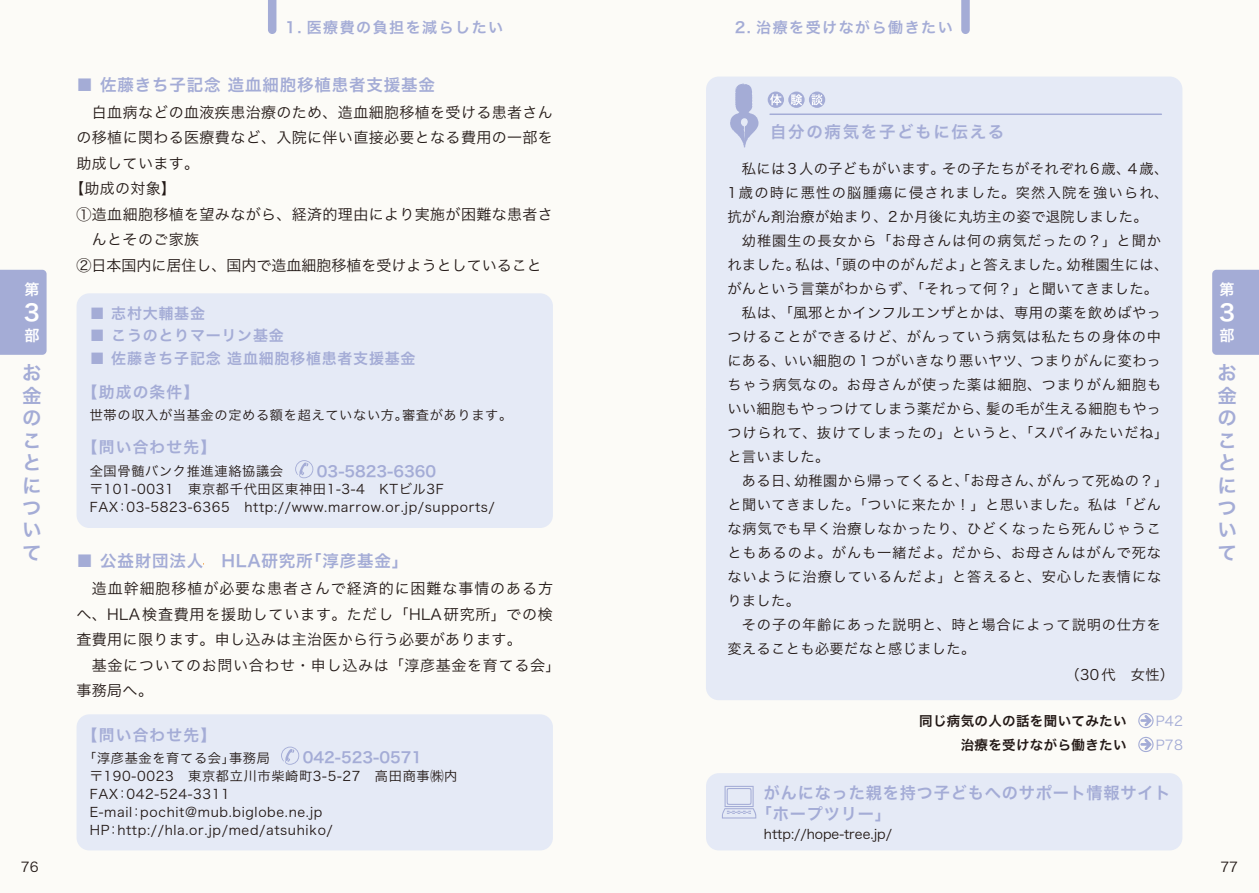
<style>
.page{position:relative;width:1259px;height:893px;background:#fff}
.page>*{position:absolute;margin:0;border:0;box-sizing:border-box;transform-origin:0 0}
.t1{font:22.5px "Hira Kaku Pro W6";color:#fff}
.t2{font:19.5px/22.4px "Hira Kaku Pro W6";color:#a4acd6}
.t3{font:16.5px/21px "Hira Kaku Pro W6";letter-spacing:.05em;color:#a4acd6}
.t4{font:16.5px "Hira Kaku Pro W6";letter-spacing:.1em;color:#a4acd6}
.t5{font:15.75px "Hira Kaku Pro W6";letter-spacing:.075em;color:#a4acd6}
.t6{font:15px/25.5px "Hira Kaku Pro W3";letter-spacing:.045em;color:#221815}
.t7{font:15px "Hira Kaku Pro W3";letter-spacing:.025em;color:#221815}
.t8{font:15px "Hira Kaku Pro W6";letter-spacing:.05em;color:#a4acd6}
.t9{font:15px "Hira Kaku Pro W3";color:#221815}
.t10{font:15px "Hira Kaku Pro W6";letter-spacing:.1em;color:#a4acd6}
.t11{font:15px "Hira Kaku Pro W6";color:#a4acd6}
.t12{font:15px "Hira Kaku Pro W6";color:#fff}
.t13{font:14.25px/24px "Hira Kaku Pro W3";letter-spacing:.035em;color:#221815}
.t14{font:13.5px "Hira Kaku Pro W6";letter-spacing:.025em;color:#221815}
.t15{font:13.5px "Hira Kaku Pro W3";letter-spacing:.01em;color:#a4acd6}
.t16{font:13.5px "Hira Kaku Pro W3";color:#221815}
.t17{font:13.2px/18px "Hira Kaku Pro W3";letter-spacing:.05em;color:#221815}
.t18{font:13.2px "Hira Kaku Pro W3";color:#221815}
</style>
<div class="page">
<div style="left:0;top:0;width:629px;height:893px;background:#fcfbf7"></div>
<div style="left:629px;top:0;width:630px;height:893px;background:#fcfbf7"></div>
<div style="left:706px;top:77px;width:476px;height:623px;background:#e5eaf6;border-radius:13px"></div>
<div style="left:77px;top:714px;width:476px;height:136px;background:#e5eaf6;border-radius:13px"></div>
<div style="left:77px;top:293px;width:476px;height:235px;background:#e5eaf6;border-radius:13px"></div>
<svg style="left:268px;top:0;width:8px;height:34px"></svg>
<svg style="left:961px;top:0;width:8px;height:34px"></svg>
<div style="left:0;top:270px;width:47px;height:85px;background:#a4acd6"></div>
<div style="left:1212px;top:270px;width:47px;height:85px;background:#a4acd6"></div>
<hr style="left:770px;top:113px;width:391px;height:2px;background:#a4acd6">
<svg style="left:767px;top:92px;width:17px;height:16px"></svg>
<svg style="left:770px;top:94px;width:11px;height:11px"></svg>
<svg style="left:788px;top:92px;width:16px;height:16px"></svg>
<svg style="left:790px;top:94px;width:12px;height:11px"></svg>
<div style="left:809px;top:92px;width:16px;height:16px;background:#a4acd6;border-radius:50%"></div>
<svg style="left:811px;top:94px;width:11px;height:11px"></svg>
<svg style="left:730px;top:83px;width:28px;height:65px"></svg>
<svg style="left:295px;top:460px;width:18px;height:18px"></svg>
<svg style="left:281px;top:747px;width:18px;height:18px"></svg>
<svg style="left:1138px;top:737px;width:15px;height:15px"></svg>
<svg style="left:1138px;top:713px;width:15px;height:15px"></svg>
<div style="left:706px;top:773px;width:476px;height:77px;background:#e5eaf6;border-radius:13px"></div>
<svg style="left:722px;top:786px;width:34px;height:32px"></svg>
<p class="t10" style="left:285px;top:13px;width:219px">1. 医療費の負担を減らしたい</p>
<p class="t10" style="left:734px;top:13px;width:219px">2. 治療を受けながら働きたい</p>
<p class="t12" style="left:24px;top:276px;width:16px">第</p>
<h1 class="t1" style="left:24px;top:292px;width:16px">3</h1>
<p class="t12" style="left:24px;top:321px;width:16px">部</p>
<h2 class="t2" style="left:22px;top:361px;width:21px">お金のことについて</h2>
<p class="t3" style="left:77px;top:73px;width:360px">■ 佐藤きち子記念 造血細胞移植患者支援基金</p>
<p class="t7" style="left:77px;top:99px;width:478px">　白血病などの血液疾患治療のため、造血細胞移植を受ける患者さん</p>
<p class="t7" style="left:77px;top:124px;width:478px">の移植に関わる医療費など、入院に伴い直接必要となる費用の一部を</p>
<p class="t7" style="left:77px;top:150px;width:124px">助成しています。</p>
<p class="t7" style="left:69px;top:175px;width:109px">【助成の対象】</p>
<p class="t7" style="left:77px;top:201px;width:478px">①造血細胞移植を望みながら、経済的理由により実施が困難な患者さ</p>
<p class="t7" style="left:77px;top:226px;width:124px">　んとそのご家族</p>
<p class="t9" style="left:77px;top:252px;width:466px">②日本国内に居住し、国内で造血細胞移植を受けようとしていること</p>
<p class="t8" style="left:90px;top:299px;width:117px">■ 志村大輔基金</p>
<p class="t8" style="left:90px;top:322px;width:195px">■ こうのとりマーリン基金</p>
<p class="t8" style="left:90px;top:344px;width:327px">■ 佐藤きち子記念 造血細胞移植患者支援基金</p>
<p class="t5" style="left:82px;top:377px;width:119px">【助成の条件】</p>
<p class="t17" style="left:90px;top:405px;width:424px">世帯の収入が当基金の定める額を超えていない方。審査があります。</p>
<p class="t5" style="left:82px;top:433px;width:136px">【問い合わせ先】</p>
<p class="t17" style="left:90px;top:462px;width:407px">全国骨髄バンク推進連絡協議会<br>〒101-0031　東京都千代田区東神田1-3-4　KTビル3F<br>FAX：03-5823-6365　http://www.marrow.or.jp/supports/</p>
<p class="t11" style="left:317px;top:458px;width:121px">03-5823-6360</p>
<p class="t3" style="left:77px;top:549px;width:333px">■ 公益財団法人　HLA研究所「淳彦基金」</p>
<p class="t6" style="left:77px;top:575px;width:485px">　造血幹細胞移植が必要な患者さんで経済的に困難な事情のある方へ、HLA検査費用を援助しています。ただし「HLA研究所」での検査費用に限ります。申し込みは主治医から行う必要があります。<br>　基金についてのお問い合わせ・申し込みは「淳彦基金を育てる会」事務局へ。</p>
<p class="t5" style="left:82px;top:720px;width:136px">【問い合わせ先】</p>
<p class="t17" style="left:90px;top:748px;width:369px;text-indent:-7px">「淳彦基金を育てる会」事務局<br>〒190-0023　東京都立川市柴崎町3-5-27　高田商事㈱内<br>FAX：042-524-3311<br>E-mail：pochit@mub.biglobe.ne.jp<br>HP：http://hla.or.jp/med/atsuhiko/</p>
<p class="t11" style="left:303px;top:744px;width:121px">042-523-0571</p>
<p class="t4" style="left:770px;top:117px;width:236px">自分の病気を子どもに伝える</p>
<p class="t13" style="left:727px;top:156px;width:442px">　私には 3人の子どもがいます。その子たちがそれぞれ 6歳、4歳、<br>1歳の時に悪性の脳腫瘍に侵されました。突然入院を強いられ、抗がん剤治療が始まり、2か月後に丸坊主の姿で退院しました。<br>　幼稚園生の長女から「お母さんは何の病気だったの？」と聞かれました。私は、「頭の中のがんだよ」と答えました。幼稚園生には、がんという言葉がわからず、「それって何？」と聞いてきました。　私は、「風邪とかインフルエンザとかは、専用の薬を飲めばやっつけることができるけど、がんっていう病気は私たちの身体の中にある、いい細胞の１つがいきなり悪いヤツ、つまりがんに変わっちゃう病気なの。お母さんが使った薬は細胞、つまりがん細胞もいい細胞もやっつけてしまう薬だから、髪の毛が生える細胞もやっつけられて、抜けてしまったの」というと、「スパイみたいだね」と言いました。<br>　ある日、幼稚園から帰ってくると、「お母さん、がんって死ぬの？」と聞いてきました。「ついに来たか！」と思いました。私は「どんな病気でも早く治療しなかったり、ひどくなったら死んじゃうこともあるのよ。がんも一緒だよ。だから、お母さんはがんで死なないように治療しているんだよ」と答えると、安心した表情になりました。<br>　その子の年齢にあった説明と、時と場合によって説明の仕方を変えることも必要だなと感じました。</p>
<p class="t13" style="left:1065px;top:661px;width:110px">（30代　女性）</p>
<p class="t14" style="left:919px;top:708px;width:209px">同じ病気の人の話を聞いてみたい</p>
<p class="t15" style="left:1156px;top:709px;width:28px">P42</p>
<p class="t14" style="left:960px;top:732px;width:167px">治療を受けながら働きたい</p>
<p class="t15" style="left:1156px;top:733px;width:28px">P78</p>
<p class="t3" style="left:756px;top:781px;width:416px;text-indent:8px">がんになった親を持つ子どもへのサポート情報サイト「ホープツリー」</p>
<p class="t18" style="left:764px;top:823px;width:129px">http://hope-tree.jp/</p>
<p class="t12" style="left:1219px;top:276px;width:16px">第</p>
<h1 class="t1" style="left:1219px;top:292px;width:16px">3</h1>
<p class="t12" style="left:1219px;top:321px;width:16px">部</p>
<h2 class="t2" style="left:1217px;top:361px;width:21px">お金のことについて</h2>
<p class="t16" style="left:21px;top:855px;width:19px">76</p>
<p class="t16" style="left:1220px;top:855px;width:19px">77</p>
</div>
